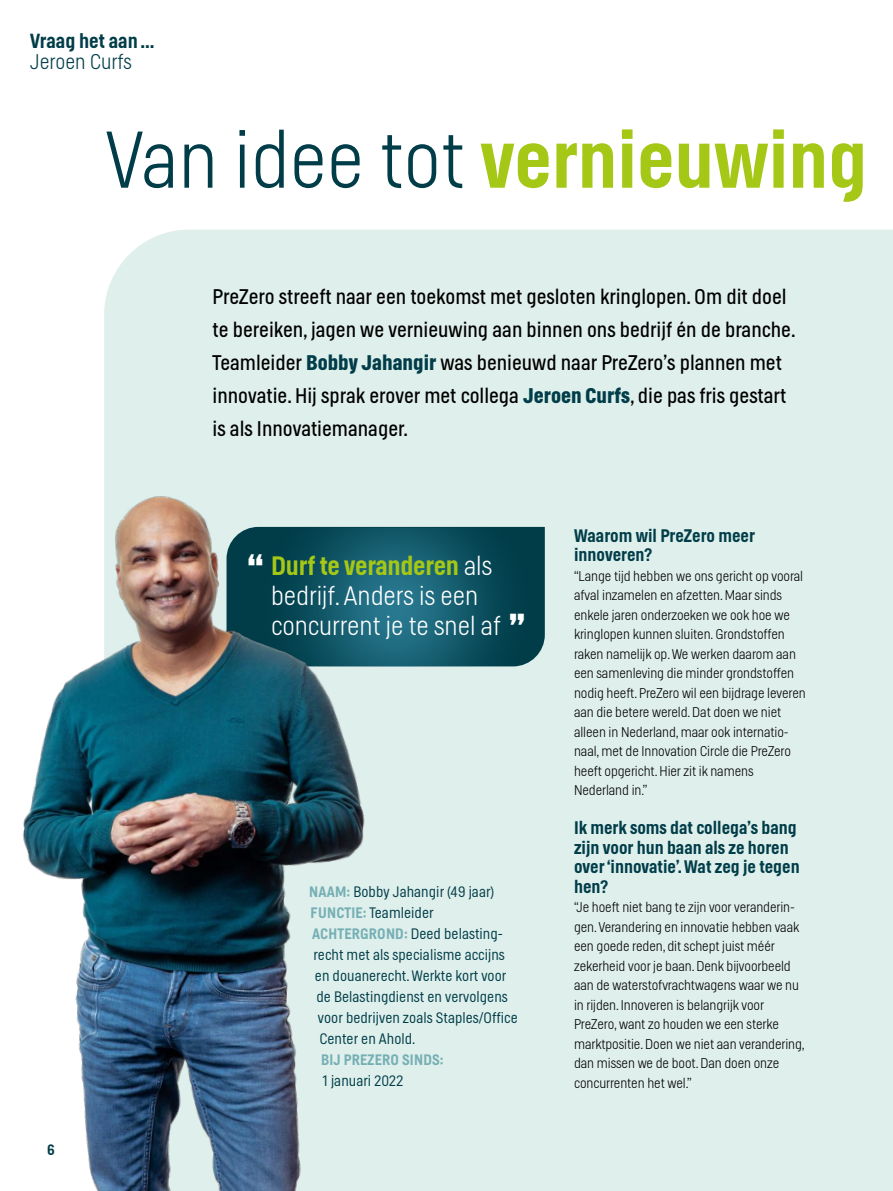
<style>
.page{position:relative;width:893px;height:1191px;background:#fff}
.page>*{position:absolute;margin:0;border:0;box-sizing:border-box;transform-origin:0 0}
.t1{font:500 79.5px "Helsinki";color:#a5c715}
.t2{font:900 37.5px "Helsinki";color:#fff}
.t3{font:100 26.4px/30px "Helsinki";color:#fff}
.t4{font:300 21px/33px "Helsinki";color:#000}
.t5{font:100 21px "Helsinki";color:#003d49}
.t6{font:500 20.25px "Helsinki";color:#003d49}
.t7{font:500 18px/19.5px "Helsinki";color:#003d49}
.t8{font:200 15px "Helsinki";letter-spacing:.005em;color:#003d49}
.t9{font:500 15px "Helsinki";letter-spacing:.015em;color:#75afb5}
.t10{font:500 15px "Helsinki";color:#003d49}
.t11{font:100 13.95px/19.5px "Helsinki";letter-spacing:-.005em;color:#000}
.s1{font-weight:100;color:#003d49}
.s2{font-weight:700;color:#003d49}
.s3{font-weight:500;color:#a5c715}
.s4{font-weight:500;color:#75afb5}
</style>
<div class="page">
<div style="left:104px;top:230px;width:789px;height:961px;background:#dfefeb"></div>
<img style="left:386px;top:527px;width:159px;height:139px">
<img style="left:22px;top:484px;width:364px;height:707px">
<h3 class="t6" style="left:30px;top:29px;width:126px">Vraag het aan ...</h3>
<h3 class="t5" style="left:30px;top:49px;width:103px">Jeroen Curfs</h3>
<h1 class="t1" style="left:106px;top:113px;width:762px"><span class="s1">Van idee tot</span> vernieuwing</h1>
<p class="t4" style="left:213px;top:280px;width:584px">PreZero streeft naar een toekomst met gesloten kringlopen. Om dit doel te bereiken, jagen we vernieuwing aan binnen ons bedrijf én de branche.<br>Teamleider <span class="s2">Bobby Jahangir</span> was benieuwd naar PreZero’s plannen met innovatie. Hij sprak erover met collega <span class="s2">Jeroen Curfs</span>, die pas fris gestart is als Innovatiemanager.</p>
<p class="t10" style="left:47px;top:1140px;width:9px">6</p>
<h2 class="t2" style="left:248px;top:546px;width:16px">“</h2>
<h3 class="t3" style="left:271px;top:550px;width:231px"><span class="s3">Durf te veranderen</span> als bedrijf. Anders is een concurrent je te snel af</h3>
<h2 class="t2" style="left:525px;top:632px;width:16px;rotate:-180deg">“</h2>
<p class="t8" style="left:309px;top:882px;width:187px"><span class="s4">NAAM:</span> Bobby Jahangir (49 jaar)</p>
<p class="t8" style="left:311px;top:903px;width:124px"><span class="s4">FUNCTIE:</span> Teamleider</p>
<p class="t8" style="left:312px;top:924px;width:192px"><span class="s4">ACHTERGROND:</span> Deed belasting-</p>
<p class="t8" style="left:313px;top:945px;width:193px">recht met als specialisme accijns</p>
<p class="t8" style="left:315px;top:966px;width:193px">en douanerecht. Werkte kort voor</p>
<p class="t8" style="left:316px;top:987px;width:193px">de Belastingdienst en vervolgens</p>
<p class="t8" style="left:318px;top:1008px;width:201px">voor bedrijven zoals Staples/Office</p>
<p class="t8" style="left:319px;top:1029px;width:97px">Center en Ahold.</p>
<p class="t9" style="left:321px;top:1050px;width:124px">BIJ PREZERO SINDS:</p>
<p class="t8" style="left:322px;top:1071px;width:82px">1 januari 2022</p>
<p class="t7" style="left:574px;top:525px;width:182px">Waarom wil PreZero meer innoveren?</p>
<p class="t11" style="left:574px;top:566px;width:233px">“Lange tijd hebben we ons gericht op vooral afval inzamelen en afzetten. Maar sinds enkele jaren onderzoeken we ook hoe we kringlopen kunnen sluiten. Grondstoffen raken namelijk op. We werken daarom aan een samenleving die minder grondstoffen nodig heeft. PreZero wil een bijdrage leveren aan die betere wereld. Dat doen we niet alleen in Nederland, maar ook internatio&shy;naal, met de Innovation Circle die PreZero heeft opgericht. Hier zit ik namens Nederland in.”</p>
<p class="t7" style="left:574px;top:818px;width:227px">Ik merk soms dat collega’s bang zijn voor hun baan als ze horen over ‘innovatie’. Wat zeg je tegen hen?</p>
<p class="t11" style="left:574px;top:897px;width:232px">“Je hoeft niet bang te zijn voor veranderin&shy;gen. Verandering en innovatie hebben vaak een goede reden, dit schept juist méér zekerheid voor je baan. Denk bijvoorbeeld aan de waterstofvrachtwagens waar we nu in rijden. Innoveren is belangrijk voor PreZero, want zo houden we een sterke marktpositie. Doen we niet aan verandering, dan missen we de boot. Dan doen onze concurrenten het wel.”</p>
</div>
